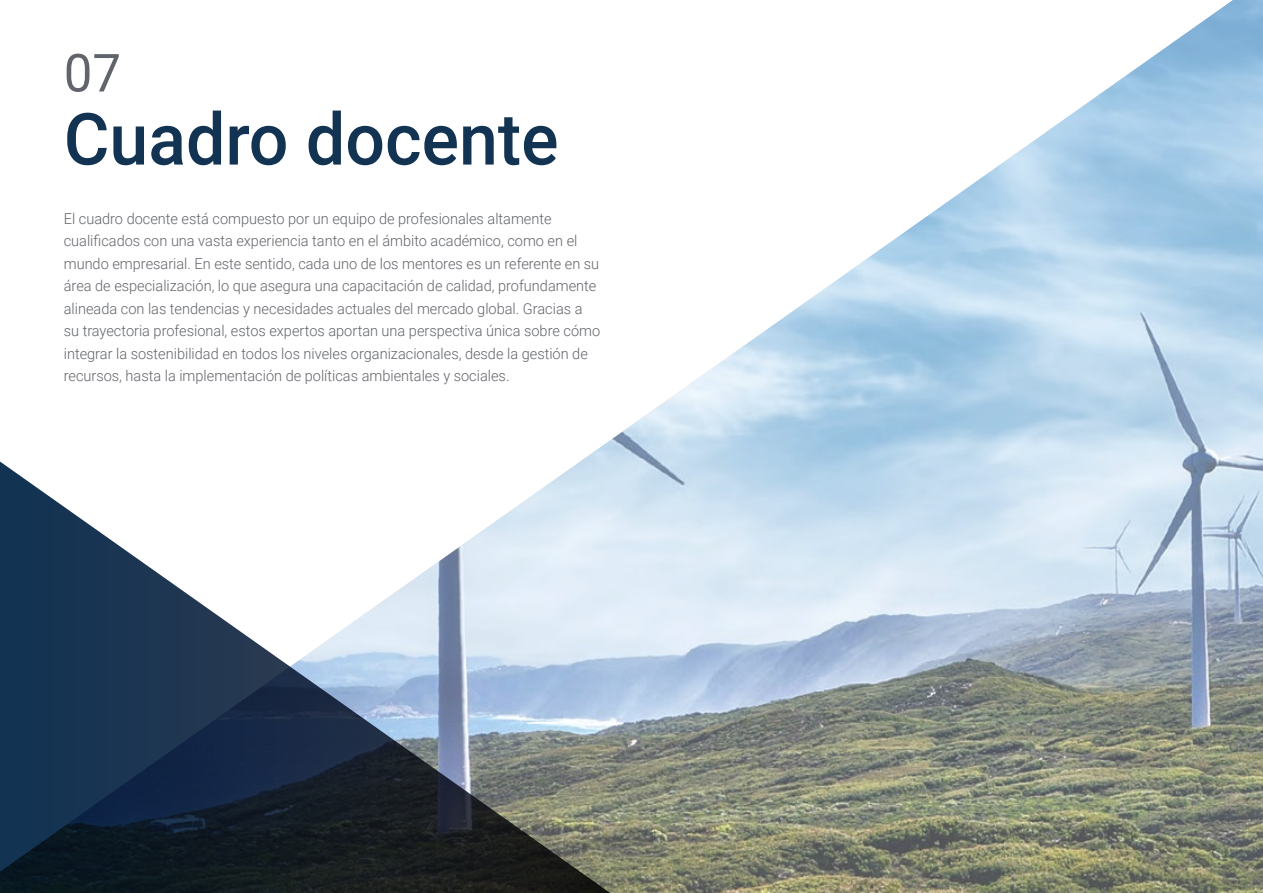
<style>
.page{position:relative;width:1263px;height:893px;background:#fff}
.page>*{position:absolute;margin:0;border:0;box-sizing:border-box;transform-origin:0 0}
.t1{font:500 72px "Roboto";color:#123352}
.t2{font:52.5px "Roboto";color:#61646a}
.t3{font:300 15px/22.5px "Roboto";color:#61646a}
</style>
<div class="page">
<img style="left:602px;top:0;width:661px;height:893px">
<svg style="left:0;top:446px;width:640px;height:447px"></svg>
<h2 class="t2" style="left:64px;top:36px;width:59px">07</h2>
<h1 class="t1" style="left:64px;top:89px;width:496px">Cuadro docente</h1>
<p class="t3" style="left:64px;top:207px;width:538px">El cuadro docente está compuesto por un equipo de profesionales altamente cualificados con una vasta experiencia tanto en el ámbito académico, como en el mundo empresarial. En este sentido, cada uno de los mentores es un referente en su área de especialización, lo que asegura una capacitación de calidad, profundamente alineada con las tendencias y necesidades actuales del mercado global. Gracias a su trayectoria profesional, estos expertos aportan una perspectiva única sobre cómo integrar la sostenibilidad en todos los niveles organizacionales, desde la gestión de recursos, hasta la implementación de políticas ambientales y sociales.</p>
</div>
